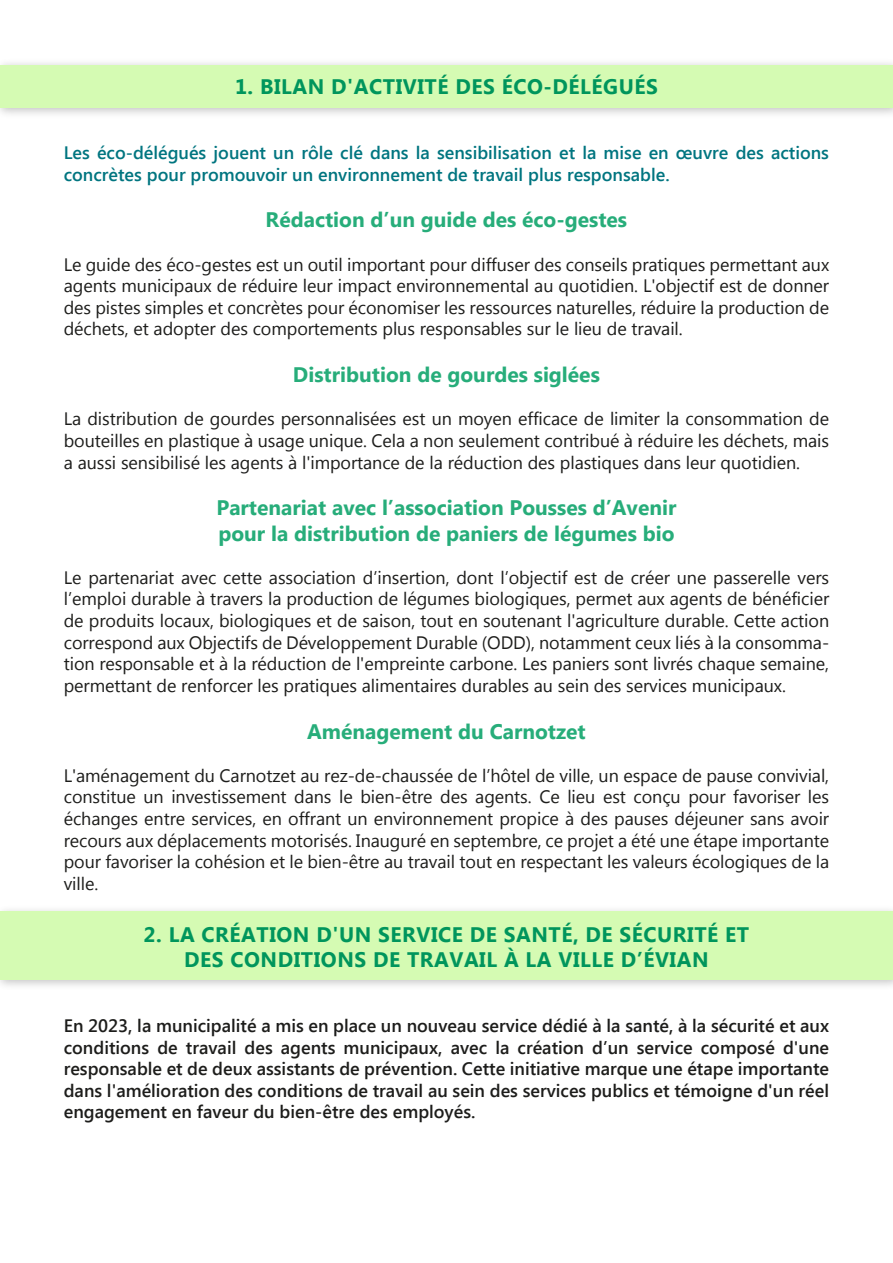
<style>
.page{position:relative;width:893px;height:1263px;background:#fff}
.page>*{position:absolute;margin:0;border:0;box-sizing:border-box;transform-origin:0 0}
.t1{font:700 21px/25.2px "Segoe UI";color:#27ad7a}
.t2{font:700 21px/25.2px "Segoe UI";letter-spacing:.025em;color:#00955c;text-align:center}
.t3{font:18px/21.6px "Segoe UI";letter-spacing:-.005em;color:#1d1d1b;text-align:justify}
.t4{font:600 18px/21.6px "Segoe UI";color:#1d1d1b;text-align:justify}
.t5{font:600 18px/21.6px "Segoe UI";color:#007580}
</style>
<div class="page">
<div style="left:0;top:65px;width:893px;height:42px;background:#d5fbb3"></div>
<div style="left:0;top:912px;width:893px;height:68px;background:#d5fbb3"></div>
<p class="t2" style="left:235px;top:76px;width:424px">1. BILAN D'ACTIVIT… DES …CO-D…L…GU…S</p>
<p class="t5" style="left:64px;top:143px;width:767px">Les Èco-dÈlÈguÈs jouent un rÙle clÈ dans la sensibilisation et la mise en úuvre des actions concrËtes pour promouvoir un environnement de travail plus responsable.</p>
<p class="t1" style="left:266px;top:209px;width:363px">RÈdaction díun guide des Èco-gestes</p>
<p class="t3" style="left:64px;top:255px;width:767px">Le guide des Èco-gestes est un outil important pour diffuser des conseils pratiques permettant aux agents municipaux de rÈduire leur impact environnemental au quotidien. L'objectif est de donner des pistes simples et concrËtes pour Èconomiser les ressources naturelles, rÈduire la production de dÈchets, et adopter des comportements plus responsables sur le lieu de travail.</p>
<p class="t1" style="left:293px;top:364px;width:308px">Distribution de gourdes siglÈes</p>
<p class="t3" style="left:64px;top:410px;width:767px">La distribution de gourdes personnalisÈes est un moyen efficace de limiter la consommation de bouteilles en plastique ‡ usage unique. Cela a non seulement contribuÈ ‡ rÈduire les dÈchets, mais a aussi sensibilisÈ les agents ‡ l'importance de la rÈduction des plastiques dans leur quotidien.</p>
<p class="t1" style="left:216px;top:497px;width:461px">Partenariat avec líassociation Pousses díAvenir pour la distribution de paniers de lÈgumes bio</p>
<p class="t3" style="left:64px;top:566px;width:767px">Le partenariat avec cette association d’insertion, dont l’objectif est de créer une passerelle vers líemploi durable ‡ travers la production de lÈgumes biologiques, permet aux agents de bÈnÈficier de produits locaux, biologiques et de saison, tout en soutenant l'agriculture durable. Cette action correspond aux Objectifs de DÈveloppement Durable (ODD), notamment ceux liÈs ‡ la consomma&shy;tion responsable et ‡ la rÈduction de l'empreinte carbone. Les paniers sont livrÈs chaque semaine, permettant de renforcer les pratiques alimentaires durables au sein des services municipaux.</p>
<p class="t1" style="left:307px;top:720px;width:280px">AmÈnagement du Carnotzet</p>
<p class="t3" style="left:64px;top:764px;width:767px"> L'aménagement du Carnotzet au rez-de-chaussée de l’hôtel de ville, un espace de pause convivial, constitue un investissement dans le bien-Ítre des agents. Ce lieu est conÁu pour favoriser les Èchanges entre services, en offrant un environnement propice ‡ des pauses dÈjeuner sans avoir recours aux dÈplacements motorisÈs. InaugurÈ en septembre, ce projet a ÈtÈ une Ètape importante pour favoriser la cohÈsion et le bien-Ítre au travail tout en respectant les valeurs Ècologiques de la ville.</p>
<p class="t2" style="left:144px;top:924px;width:607px">2. LA CR…ATION D'UN SERVICE DE SANT…, DE S…CURIT… ET<br>DES CONDITIONS DE TRAVAIL ¿ LA VILLE Dí…VIAN</p>
<p class="t4" style="left:64px;top:1016px;width:767px">En 2023, la municipalitÈ a mis en place un nouveau service dÈdiÈ ‡ la santÈ, ‡ la sÈcuritÈ et aux conditions de travail des agents municipaux, avec la crÈation díun service composÈ d'une responsable et de deux assistants de prÈvention. Cette initiative marque une Ètape importante dans l'amÈlioration des conditions de travail au sein des services publics et tÈmoigne d'un rÈel engagement en faveur du bien-Ítre des employÈs.</p>
</div>
